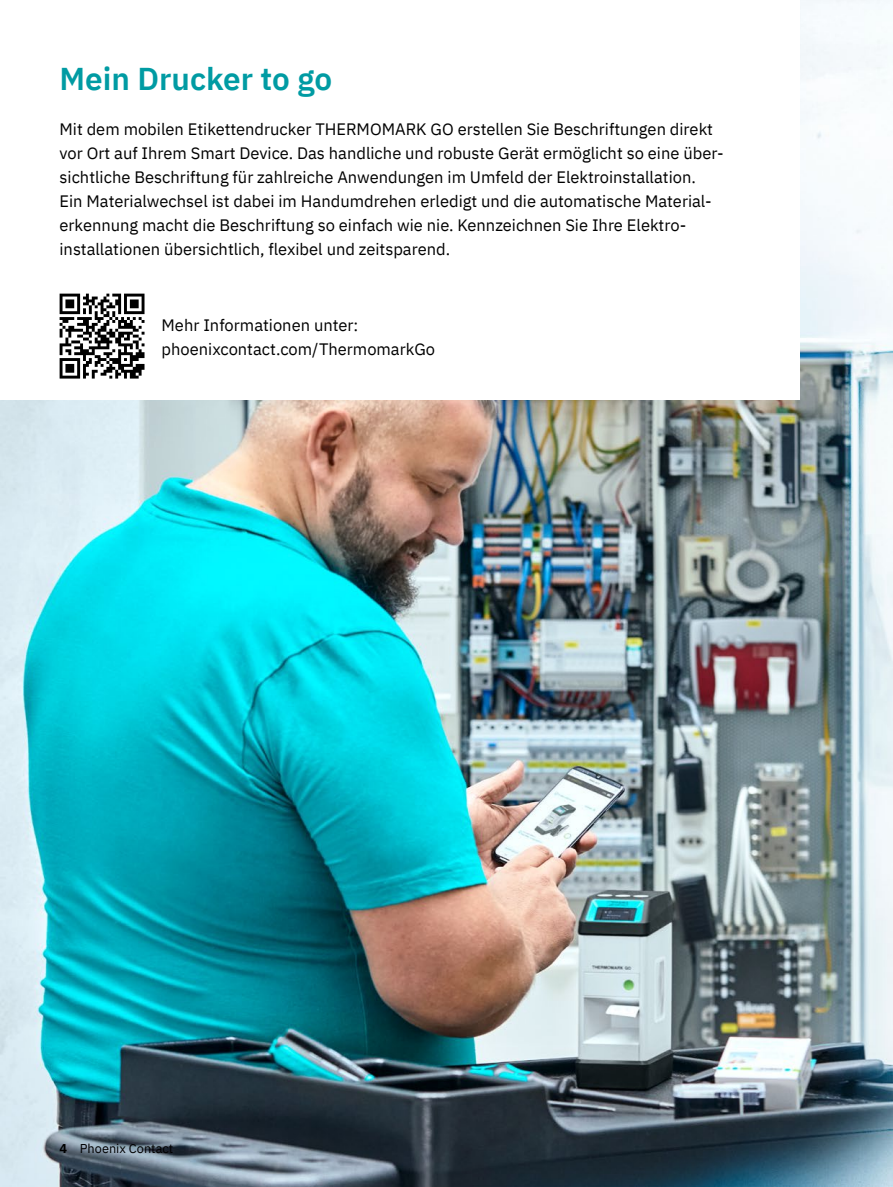
<style>
.page{position:relative;width:893px;height:1187px;background:#fff}
.page>*{position:absolute;margin:0;border:0;box-sizing:border-box;transform-origin:0 0}
.t1{font:31.5px "IBM Plex Sans Sm Bld";color:#009ba3}
.t2{font:16.5px/24px "IBM Plex Sans";color:#000}
.t3{font:12.75px "IBM Plex Sans";color:#000}
.s1{font-weight:700}
</style>
<div class="page">
<img style="left:0;top:0;width:893px;height:1186px">
<div style="left:0;top:0;width:799px;height:400px;background:#fff"></div>
<svg style="left:60px;top:293px;width:85px;height:85px"></svg>
<h1 class="t1" style="left:60px;top:54px;width:274px">Mein Drucker to go</h1>
<p class="t2" style="left:60px;top:116px;width:666px">Mit dem mobilen Etikettendrucker THERMOMARK GO erstellen Sie Beschriftungen direkt vor Ort auf Ihrem Smart Device. Das handliche und robuste Gerät ermöglicht so eine über&shy;sichtliche Beschriftung für zahlreiche Anwendungen im Umfeld der Elektroinstallation.<br>Ein Materialwechsel ist dabei im Handumdrehen erledigt und die automatische Material&shy;erkennung macht die Beschriftung so einfach wie nie. Kennzeichnen Sie Ihre Elektro&shy;installationen übersichtlich, flexibel und zeitsparend.</p>
<p class="t2" style="left:162px;top:311px;width:275px">Mehr Informationen unter: phoenixcontact.com/ThermomarkGo</p>
<p class="t3" style="left:60px;top:1138px;width:115px"><span class="s1">4</span> Phoenix Contact</p>
</div>
